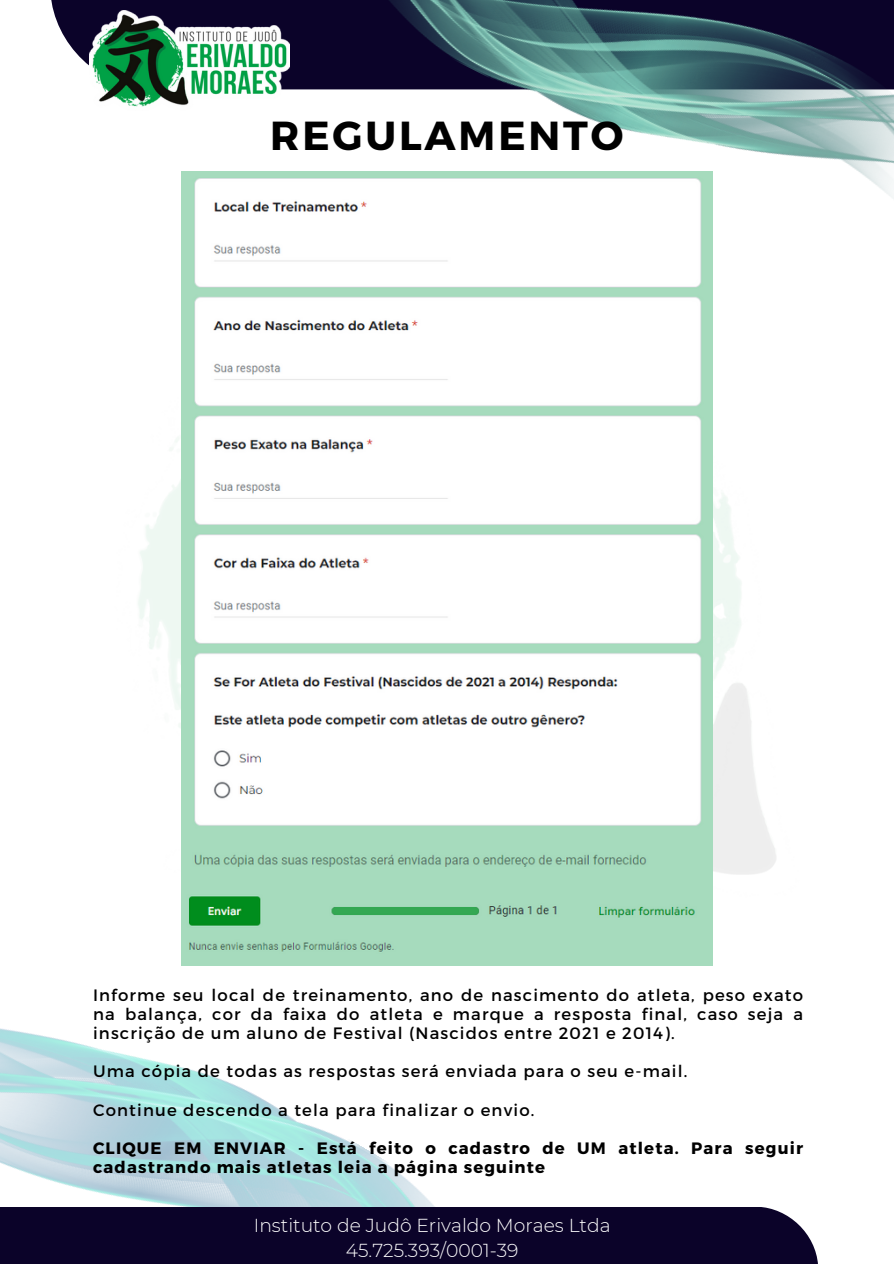
<style>
.page{position:relative;width:894px;height:1264px;background:#fff}
.page>*{position:absolute;margin:0;border:0;box-sizing:border-box;transform-origin:0 0}
.t1{font:700 40.5px "Montserrat";letter-spacing:.07em;color:#000}
.t2{font:300 18.75px/25.8px "Montserrat";color:#fff;text-align:center}
.t3{font:16.5px/19.2px "Montserrat";letter-spacing:.07em;color:#000;text-align:justify}
.t4{font:700 16.5px/19.2px "Montserrat";letter-spacing:.07em;color:#000}
</style>
<div class="page">
<svg style="left:51px;top:0;width:250px;height:89px;fill:#0b0329"></svg>
<img style="left:301px;top:0;width:592px;height:209px">
<img style="left:0;top:965px;width:558px;height:241px">
<div style="left:0;top:1206px;width:828px;height:57px;background:#0b0329"></div>
<img style="left:89px;top:11px;width:201px;height:96px">
<img style="left:138px;top:232px;width:638px;height:668px">
<img style="left:181px;top:171px;width:531px;height:794px">
<p class="t1" style="left:270px;top:109px;width:354px">REGULAMENTO</p>
<p class="t3" style="left:93px;top:984px;width:711px">Informe seu local de treinamento, ano de nascimento do atleta, peso exato na balança, cor da faixa do atleta e marque a resposta final, caso seja a inscrição de um aluno de Festival (Nascidos entre 2021 e 2014).</p>
<p class="t3" style="left:93px;top:1060px;width:595px">Uma cópia de todas as respostas será enviada para o seu e-mail.</p>
<p class="t3" style="left:93px;top:1099px;width:443px">Continue descendo a tela para finalizar o envio.</p>
<p class="t4" style="left:93px;top:1137px;width:711px">CLIQUE EM ENVIAR - Está feito o cadastro de UM atleta. Para seguir cadastrando mais atletas leia a página seguinte</p>
<p class="t2" style="left:254px;top:1211px;width:358px">Instituto de Judô Erivaldo Moraes Ltda<br>45.725.393/0001-39</p>
</div>
